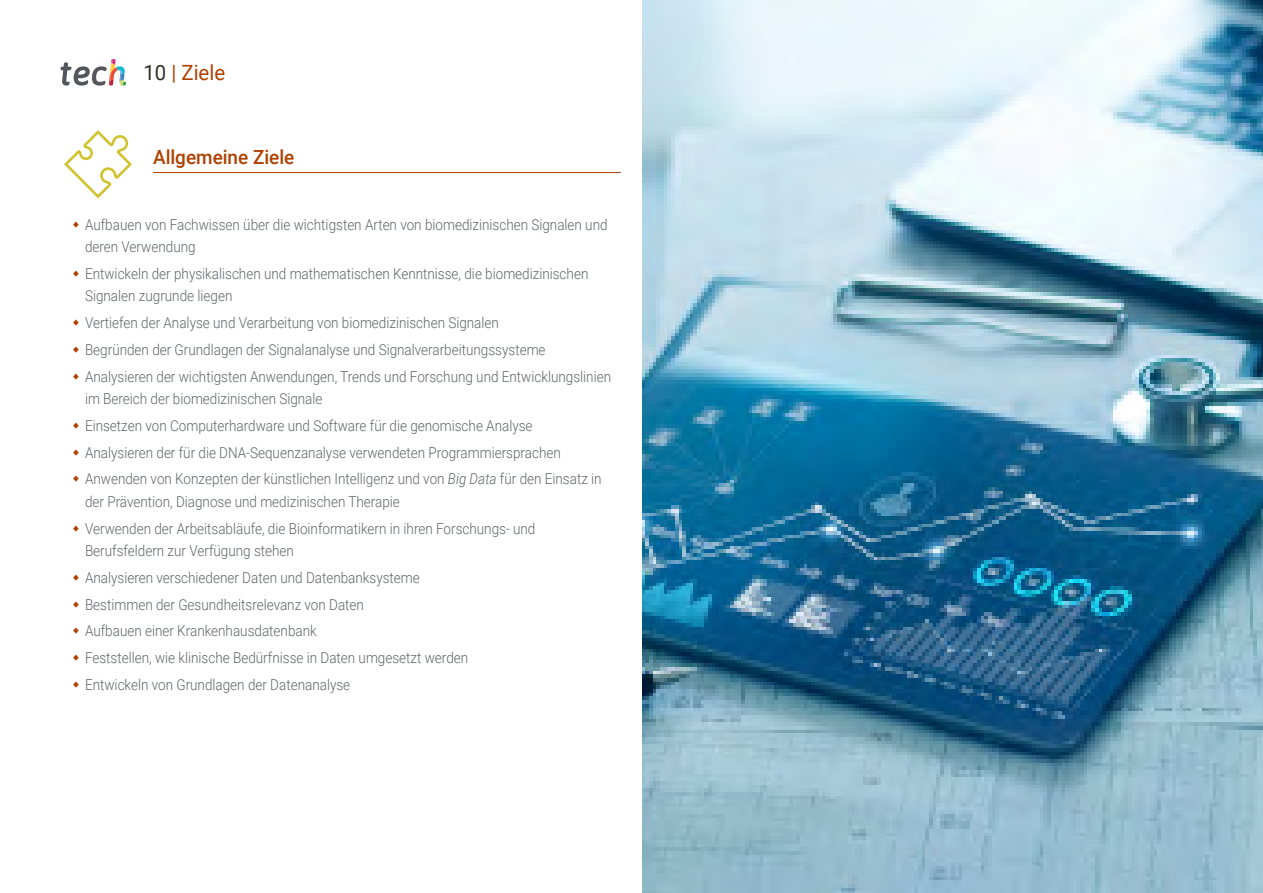
<style>
.page{position:relative;width:1263px;height:893px;background:#fff}
.page>*{position:absolute;margin:0;border:0;box-sizing:border-box;transform-origin:0 0}
.t1{font:21px "Roboto";color:#ae4000}
.t2{font:500 19.5px "Roboto";color:#ae4000}
.t3{font:300 15px/26.7px "Roboto";color:#61646a;scale:.9 1}
.s1{color:#312e20}
.s2{font-style:italic}
</style>
<div class="page">
<hr style="left:153px;top:172px;width:468px;height:1px;background:#ae4000">
<svg style="left:64px;top:130px;width:68px;height:68px"></svg>
<svg style="left:61px;top:59px;width:65px;height:27px"></svg>
<img style="left:642px;top:0;width:621px;height:893px">
<h1 class="t1" style="left:144px;top:57px;width:83px"><span class="s1">10</span> | Ziele</h1>
<h2 class="t2" style="left:153px;top:144px;width:143px">Allgemeine Ziele</h2>
<p class="t3" style="left:85px;top:212px;width:582px;line-height:22.5px">Aufbauen von Fachwissen über die wichtigsten Arten von biomedizinischen Signalen und deren Verwendung</p>
<p class="t3" style="left:85px;top:262px;width:561px;line-height:22.5px">Entwickeln der physikalischen und mathematischen Kenntnisse, die biomedizinischen<br>Signalen zugrunde liegen</p>
<p class="t3" style="left:85px;top:309px;width:586px">Vertiefen der Analyse und Verarbeitung von biomedizinischen Signalen<br>Begründen der Grundlagen der Signalanalyse und Signalverarbeitungssysteme<br>Analysieren der wichtigsten Anwendungen, Trends und Forschung und Entwicklungslinien</p>
<p class="t3" style="left:85px;top:385px;width:575px">im Bereich der biomedizinischen Signale<br>Einsetzen von Computerhardware und Software für die genomische Analyse Analysieren der für die DNA-Sequenzanalyse verwendeten Programmiersprachen Anwenden von Konzepten der künstlichen Intelligenz und von <span class="s2">Big Data</span> für den Einsatz in</p>
<p class="t3" style="left:85px;top:488px;width:502px">der Prävention, Diagnose und medizinischen Therapie<br>Verwenden der Arbeitsabläufe, die Bioinformatikern in ihren Forschungs- und</p>
<p class="t3" style="left:85px;top:537px;width:427px">Berufsfeldern zur Verfügung stehen<br>Analysieren verschiedener Daten und Datenbanksysteme Bestimmen der Gesundheitsrelevanz von Daten<br>Aufbauen einer Krankenhausdatenbank<br>Feststellen, wie klinische Bedürfnisse in Daten umgesetzt werden Entwickeln von Grundlagen der Datenanalyse</p>
</div>
